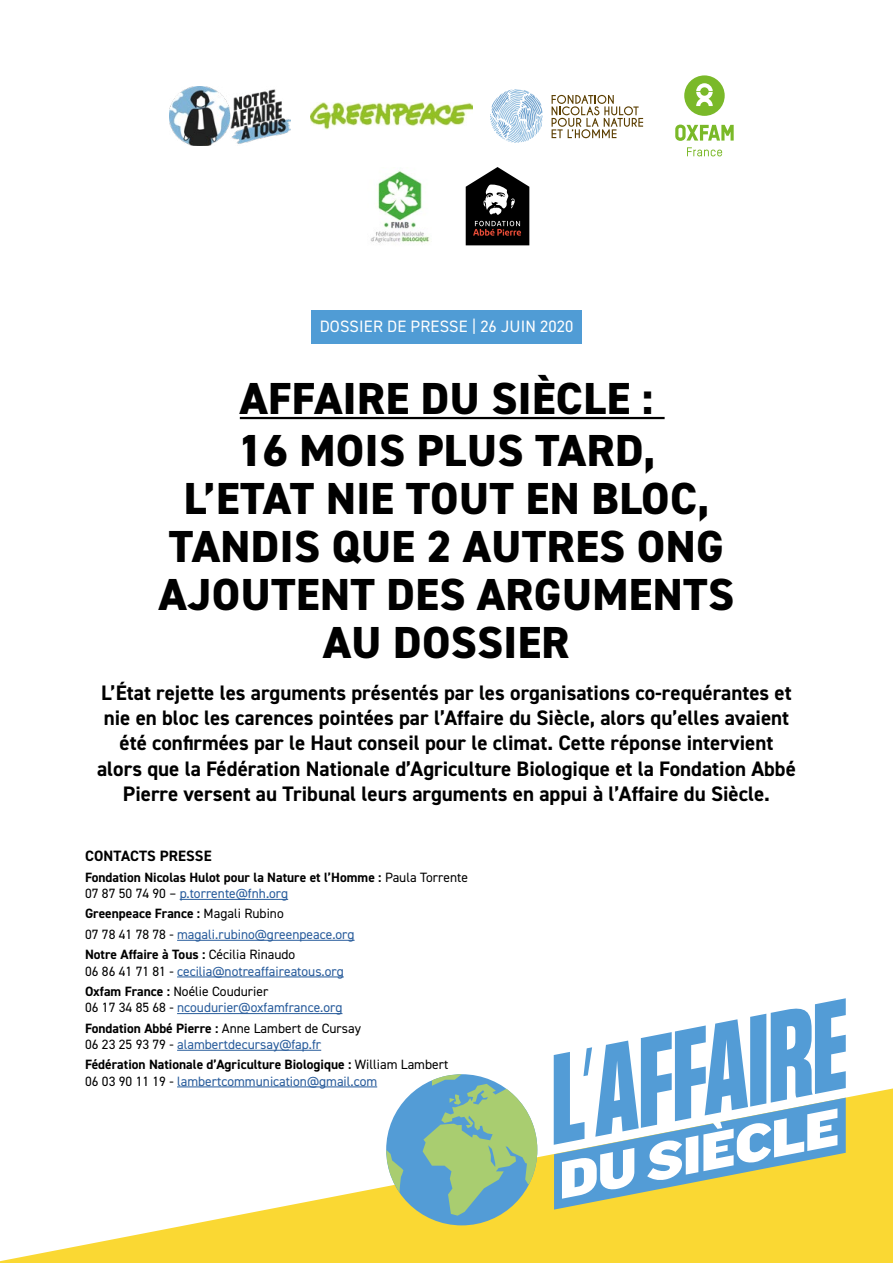
<style>
.page{position:relative;width:893px;height:1263px;background:#fff}
.page>*{position:absolute;margin:0;border:0;box-sizing:border-box;transform-origin:0 0}
.chapitre{font:800 45px/48px "DIN2014";letter-spacing:.01em;color:#000;text-align:center}
.chapitre-2{font:700 21px/25.2px "DIN2014";color:#000;text-align:center}
.inter{font:16.5px "DIN2014";letter-spacing:.01em;color:#fff}
.texte{font:700 15px "DIN2014";letter-spacing:.01em;color:#000}
.texte-2{font:700 13.5px/16.2px "DIN2014";color:#000}
.texte-3{font:13.5px/16.2px "DIN2014";color:#000}
.texte-4{font:13.5px/16.2px "DIN2014";color:#275b9b}
.s1{font-weight:400}
.s2{font-weight:400;color:#275b9b}
.s3{color:#000}
.s4{font-weight:700;color:#000}
.s5{font-weight:700}
.s6{color:#275b9b}
</style>
<div class="page">
<hr style="left:240px;top:417px;width:425px;height:2px;background:#000">
<hr style="left:180px;top:899px;width:108px;height:1px;background:#275b9b">
<hr style="left:177px;top:940px;width:178px;height:1px;background:#275b9b">
<hr style="left:177px;top:976px;width:167px;height:1px;background:#275b9b">
<hr style="left:177px;top:1013px;width:165px;height:1px;background:#275b9b">
<hr style="left:177px;top:1050px;width:144px;height:1px;background:#275b9b">
<hr style="left:177px;top:1086px;width:200px;height:1px;background:#275b9b">
<svg style="left:0;top:1088px;width:893px;height:175px"></svg>
<svg style="left:554px;top:998px;width:292px;height:211px"></svg>
<div style="left:386px;top:1074px;width:151px;height:151px;background:#539cd6;border-radius:50%"></div>
<svg style="left:386px;top:1150px;width:17px;height:43px"></svg>
<svg style="left:423px;top:1074px;width:114px;height:141px"></svg>
<img style="left:169px;top:87px;width:122px;height:58px">
<svg style="left:552px;top:95px;width:91px;height:43px"></svg>
<svg style="left:490px;top:89px;width:53px;height:54px"></svg>
<img style="left:310px;top:102px;width:162px;height:28px">
<svg style="left:687px;top:147px;width:35px;height:9px"></svg>
<svg style="left:684px;top:75px;width:41px;height:41px"></svg>
<svg style="left:675px;top:125px;width:59px;height:16px"></svg>
<div style="left:311px;top:311px;width:271px;height:33px;background:#509cd5"></div>
<svg style="left:466px;top:167px;width:63px;height:78px"></svg>
<img style="left:370px;top:170px;width:60px;height:73px">
<p class="inter" style="left:320px;top:316px;width:255px">DOSSIER DE PRESSE | 26 JUIN 2020</p>
<p class="chapitre" style="left:240px;top:374px;width:415px">AFFAIRE DU SIÈCLE :</p>
<p class="chapitre" style="left:238px;top:426px;width:419px">16 MOIS PLUS TARD,</p>
<p class="chapitre" style="left:184px;top:474px;width:527px">L’ETAT NIE TOUT EN BLOC,</p>
<p class="chapitre" style="left:169px;top:522px;width:556px">TANDIS QUE 2 AUTRES ONG</p>
<p class="chapitre" style="left:159px;top:570px;width:577px">AJOUTENT DES ARGUMENTS<br>AU DOSSIER</p>
<p class="chapitre-2" style="left:97px;top:680px;width:700px">L’État rejette les arguments présentés par les organisations co-requérantes et nie en bloc les carences pointées par l’Affaire du Siècle, alors qu’elles avaient été confirmées par le Haut conseil pour le climat. Cette réponse intervient alors que la Fédération Nationale d’Agriculture Biologique et la Fondation Abbé Pierre versent au Tribunal leurs arguments en appui à l’Affaire du Siècle.</p>
<p class="texte" style="left:85px;top:846px;width:128px">CONTACTS PRESSE</p>
<p class="texte-2" style="left:85px;top:869px;width:385px">Fondation Nicolas Hulot pour la Nature et l’Homme : <span class="s1">Paula Torrente<br>07 87 50 74 90 –</span> <span class="s2">p.torrente@fnh.org</span></p>
<p class="texte-2" style="left:85px;top:905px;width:200px">Greenpeace France : <span class="s1">Magali Rubino</span></p>
<p class="texte-4" style="left:85px;top:926px;width:271px"><span class="s3">07 78 41 78 78 -</span> magali.rubino@greenpeace.org</p>
<p class="texte-4" style="left:85px;top:946px;width:260px"><span class="s4">Notre Affaire à Tous :</span> <span class="s3">Cécilia Rinaudo<br>06 86 41 71 81 -</span> cecilia@notreaffaireatous.org</p>
<p class="texte-3" style="left:85px;top:983px;width:259px"><span class="s5">Oxfam France :</span> Noélie Coudurier<br>06 17 34 85 68 - <span class="s6">ncoudurier@oxfamfrance.org</span></p>
<p class="texte-3" style="left:85px;top:1020px;width:278px"><span class="s5">Fondation Abbé Pierre :</span> Anne Lambert de Cursay<br>06 23 25 93 79 - <span class="s6">alambertdecursay@fap.fr</span></p>
<p class="texte-2" style="left:85px;top:1056px;width:365px">Fédération Nationale d’Agriculture Biologique : <span class="s1">William Lambert<br>06 03 90 11 19 -</span> <span class="s2">lambertcommunication@gmail.com</span></p>
</div>
